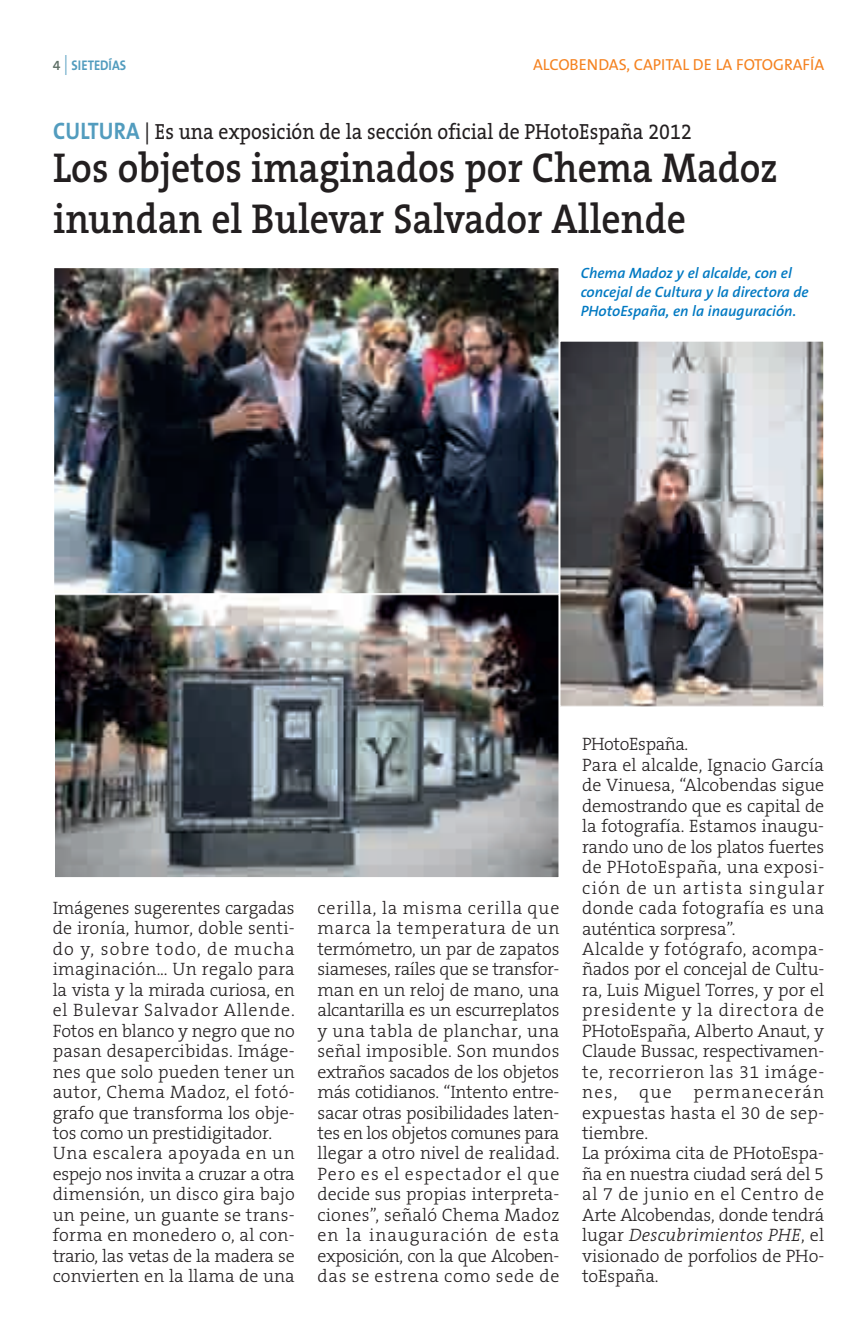
<style>
.page{position:relative;width:856px;height:1335px;background:#fff}
.page>*{position:absolute;margin:0;border:0;box-sizing:border-box;transform-origin:0 0}
.t1{font:600 42px/50.4px "The Serif B6";color:#231f20;scale:.9 1}
.t2{font:22px "The Serif B5 Plain";color:#231f20;scale:.9 1}
.t3{font:300 18px/20.4px "The Serif B3";color:#231f20}
.t4{font:16px "The Sans B5 Plain";color:#f58220}
.t5{font:italic 600 15px/19px "The Sans B6";color:#0079c2}
.t6{font:700 14px "The Sans B7";color:#529cbe;scale:.9 1}
.s1{font-family:"The Sans B6";font-weight:600;color:#5d6e65}
.s2{font-family:"The Sans B3";font-weight:300;font-size:20px}
.s3{font-family:"The Sans B7";font-weight:700;font-size:24px;color:#529cbe}
.s4{font-style:italic}
</style>
<div class="page">
<img style="left:54px;top:268px;width:770px;height:610px">
<p class="t6" style="left:53px;top:60px;width:83px"><span class="s1">4</span> <span class="s2">|</span> SIETEDÍAS</p>
<p class="t4" style="left:533px;top:57px;width:292px">ALCOBENDAS, CAPITAL DE LA FOTOGRAFÍA</p>
<p class="t2" style="left:53px;top:122px;width:711px"><span class="s3">CULTURA</span> | Es una exposición de la sección oficial de PHotoEspaña 2012</p>
<p class="t1" style="left:53px;top:146px;width:806px">Los objetos imaginados por Chema Madoz inundan el Bulevar Salvador Allende</p>
<p class="t5" style="left:580px;top:264px;width:230px">Chema Madoz y el alcalde, con el concejal de Cultura y la directora de<br>PHotoEspaña, en la inauguración.</p>
<p class="t3" style="left:53px;top:899px;width:243px">Imágenes sugerentes cargadas de ironía, humor, doble senti&shy;do y, sobre todo, de mucha imaginación... Un regalo para la vista y la mirada curiosa, en el Bulevar Salvador Allende.<br>Fotos en blanco y negro que no pasan desapercibidas. Imáge&shy;nes que solo pueden tener un autor, Chema Madoz, el fotó&shy;grafo que transforma los obje&shy;tos como un prestidigitador.<br>Una escalera apoyada en un espejo nos invita a cruzar a otra dimensión, un disco gira bajo un peine, un guante se trans&shy;forma en monedero o, al con&shy;trario, las vetas de la madera se convierten en la llama de una</p>
<p class="t3" style="left:317px;top:899px;width:243px;text-align:justify">cerilla, la misma cerilla que marca la temperatura de un termómetro, un par de zapatos siameses, raíles que se transfor&shy;man en un reloj de mano, una alcantarilla es un escurreplatos y una tabla de planchar, una señal imposible. Son mundos extraños sacados de los objetos más cotidianos. “Intento entre&shy;sacar otras posibilidades laten&shy;tes en los objetos comunes para llegar a otro nivel de realidad.<br>Pero es el espectador el que decide sus propias interpreta&shy;ciones”, señaló Chema Madoz en la inauguración de esta exposición, con la que Alcoben&shy;das se estrena como sede de</p>
<p class="t3" style="left:582px;top:735px;width:243px">PHotoEspaña.<br>Para el alcalde, Ignacio García de Vinuesa, “Alcobendas sigue demostrando que es capital de la fotografía. Estamos inaugu&shy;rando uno de los platos fuertes de PHotoEspaña, una exposi&shy;ción de un artista singular donde cada fotografía es una auténtica sorpresa”.<br>Alcalde y fotógrafo, acompa&shy;ñados por el concejal de Cultu&shy;ra, Luis Miguel Torres, y por el presidente y la directora de<br>PHotoEspaña, Alberto Anaut, y<br>Claude Bussac, respectivamen&shy;te, recorrieron las 31 imáge&shy;nes, que permanecerán expuestas hasta el 30 de sep&shy;tiembre.<br>La próxima cita de PHotoEspa&shy;ña en nuestra ciudad será del 5 al 7 de junio en el Centro de<br>Arte Alcobendas, donde tendrá lugar <span class="s4">Descubrimientos PHE</span>, el visionado de porfolios de PHo&shy;toEspaña.</p>
</div>
